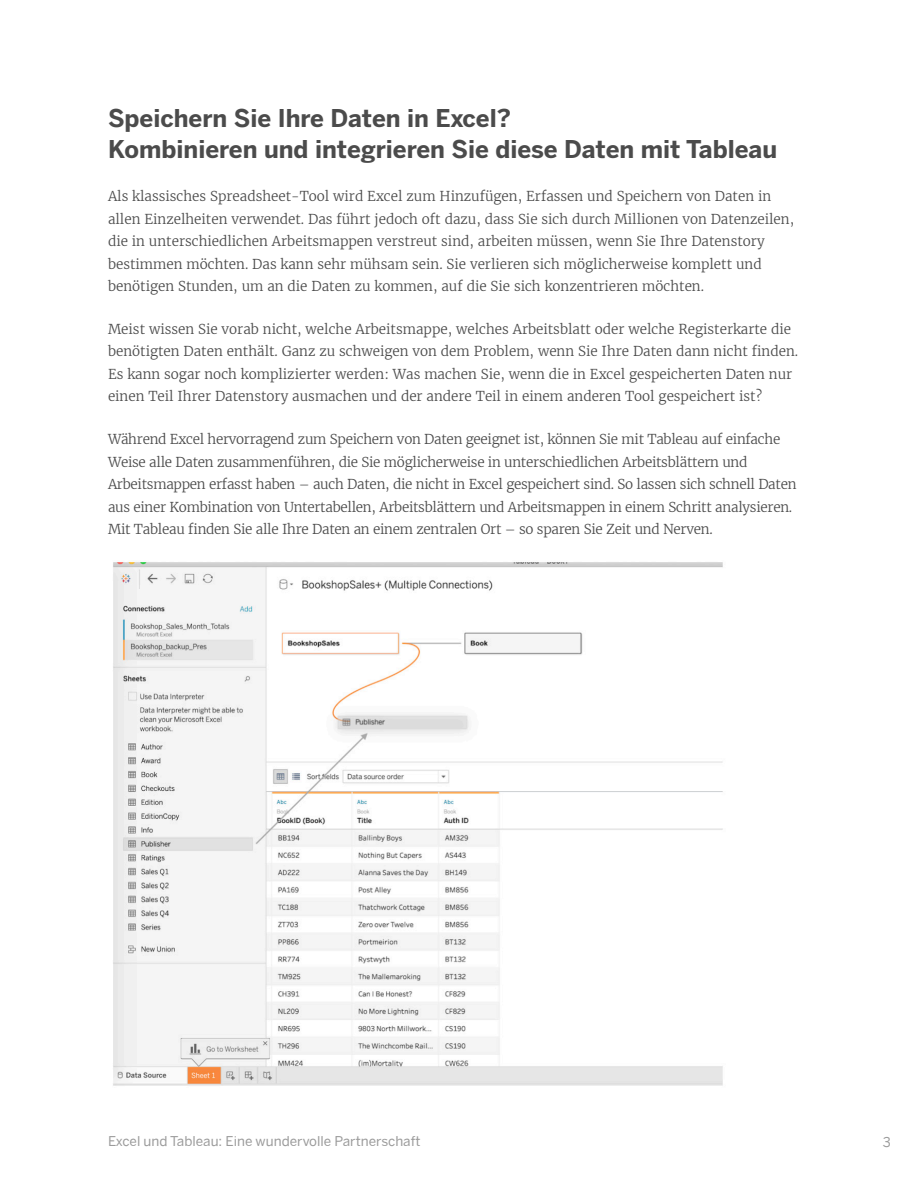
<style>
.page{position:relative;width:918px;height:1188px;background:#fff}
.page>*{position:absolute;margin:0;border:0;box-sizing:border-box;transform-origin:0 0}
.INTRO-TOC_header{font:700 24px "Benton Sans";color:#4b4b4b}
.BODYCOPY-standard{font:300 13.5px/22.5px "Merriweather";letter-spacing:-.02em;color:#4b4b4b}
.INTRO-TOC_header-2{font:300 13.5px/22.5px "Merriweather";color:#4b4b4b}
.BODYCOPY-standard-2{font:300 13.5px/22.5px "Merriweather";color:#4b4b4b}
.t1{font:13.5px "Benton Sans";color:#9b9b9b}
</style>
<div class="page">
<img style="left:113px;top:562px;width:610px;height:524px">
<p class="INTRO-TOC_header" style="left:108px;top:103px;width:405px">Speichern Sie Ihre Daten in Excel?</p>
<p class="INTRO-TOC_header" style="left:108px;top:135px;width:671px">Kombinieren und integrieren Sie diese Daten mit Tableau</p>
<p class="INTRO-TOC_header-2" style="left:108px;top:185px;width:688px">Als klassisches Spreadsheet-Tool wird Excel zum Hinzufügen, Erfassen und Speichern von Daten in allen Einzelheiten verwendet. Das führt jedoch oft dazu, dass Sie sich durch Millionen von Datenzeilen, die in unterschiedlichen Arbeitsmappen verstreut sind, arbeiten müssen, wenn Sie Ihre Datenstory bestimmen möchten. Das kann sehr mühsam sein. Sie verlieren sich möglicherweise komplett und benötigen Stunden, um an die Daten zu kommen, auf die Sie sich konzentrieren möchten.</p>
<p class="BODYCOPY-standard-2" style="left:108px;top:318px;width:692px">Meist wissen Sie vorab nicht, welche Arbeitsmappe, welches Arbeitsblatt oder welche Registerkarte die benötigten Daten enthält. Ganz zu schweigen von dem Problem, wenn Sie Ihre Daten dann nicht finden.<br>Es kann sogar noch komplizierter werden: Was machen Sie, wenn die in Excel gespeicherten Daten nur einen Teil Ihrer Datenstory ausmachen und der andere Teil in einem anderen Tool gespeichert ist?</p>
<p class="BODYCOPY-standard" style="left:108px;top:428px;width:690px">Während Excel hervorragend zum Speichern von Daten geeignet ist, können Sie mit Tableau auf einfache Weise alle Daten zusammenführen, die Sie möglicherweise in unterschiedlichen Arbeitsblättern und Arbeitsmappen erfasst haben – auch Daten, die nicht in Excel gespeichert sind. So lassen sich schnell Daten aus einer Kombination von Untertabellen, Arbeitsblättern und Arbeitsmappen in einem Schritt analysieren.<br>Mit Tableau finden Sie alle Ihre Daten an einem zentralen Ort – so sparen Sie Zeit und Nerven.</p>
<p class="t1" style="left:108px;top:1133px;width:314px">Excel und Tableau: Eine wundervolle Partnerschaft</p>
<p class="t1" style="left:883px;top:1134px;width:10px">3</p>
</div>
